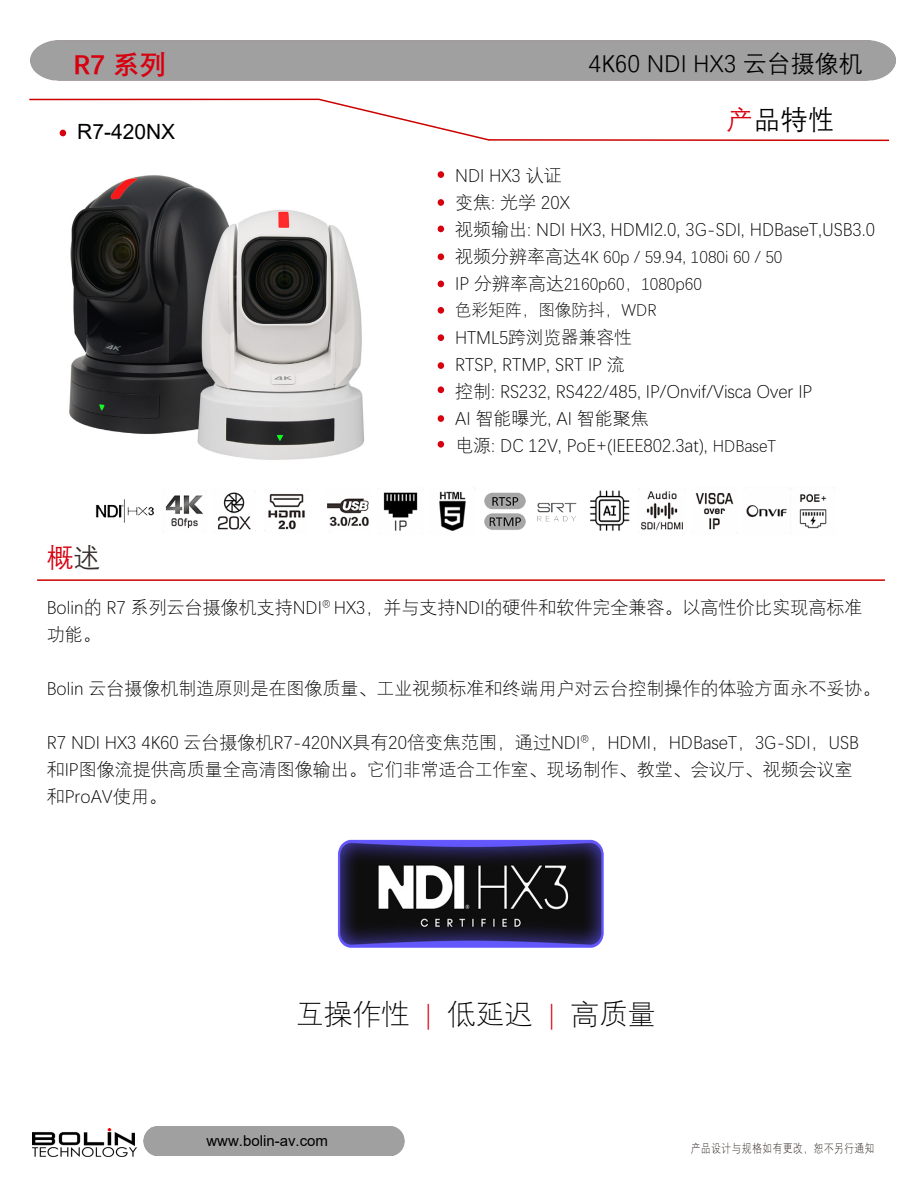
<style>
.page{position:relative;width:918px;height:1188px;background:#fff}
.page>*{position:absolute;margin:0;border:0;box-sizing:border-box;transform-origin:0 0}
.t1{font:300 28.5px "Deng Xian";color:#000}
.t2{font:700 27px "Deng Xian";color:#d7000f}
.t3{font:27px "Deng Xian";color:#000}
.t4{font:27px "Deng Xian";color:#d7000f}
.t5{font:24px "Deng Xian";color:#000}
.t6{font:21px "Arial";color:#000}
.t7{font:300 18px/27px "Deng Xian";color:#000}
.t8{font:300 16.5px/26.4px "Deng Xian";color:#000}
.t9{font:15px "Arial";color:#000}
.t10{font:300 12px "Deng Xian";letter-spacing:.07em;color:#231916;scale:.8 1}
.s1{color:#d7000f}
.s2{color:#352e2d}
.s3{font-size:18px}
.s4{font-size:16.5px}
</style>
<div class="page">
<img style="left:69px;top:175px;width:296px;height:285px">
<div style="left:143px;top:1127px;width:261px;height:28px;background:#a0a0a0"></div>
<img style="left:33px;top:1148px;width:104px;height:9px">
<img style="left:33px;top:1128px;width:102px;height:17px">
<hr style="left:37px;top:579px;width:848px;height:2px;background:#c00">
<div style="left:438px;top:171px;width:6px;height:7px;background:#d7000f;border-radius:50%"></div>
<div style="left:438px;top:199px;width:6px;height:7px;background:#d7000f;border-radius:50%"></div>
<svg style="left:438px;top:226px;width:6px;height:6px"></svg>
<div style="left:438px;top:253px;width:6px;height:7px;background:#d7000f;border-radius:50%"></div>
<svg style="left:438px;top:281px;width:6px;height:6px"></svg>
<div style="left:438px;top:307px;width:6px;height:7px;background:#d7000f;border-radius:50%"></div>
<div style="left:438px;top:334px;width:6px;height:7px;background:#d7000f;border-radius:50%"></div>
<div style="left:438px;top:362px;width:6px;height:7px;background:#d7000f;border-radius:50%"></div>
<div style="left:438px;top:386px;width:6px;height:7px;background:#d7000f;border-radius:50%"></div>
<svg style="left:29px;top:98px;width:860px;height:44px"></svg>
<img style="left:337px;top:839px;width:267px;height:109px">
<img style="left:746px;top:487px;width:88px;height:42px">
<img style="left:484px;top:492px;width:42px;height:38px">
<img style="left:537px;top:502px;width:40px;height:20px">
<img style="left:429px;top:489px;width:47px;height:44px">
<img style="left:639px;top:488px;width:46px;height:46px">
<img style="left:590px;top:490px;width:40px;height:41px">
<img style="left:695px;top:492px;width:39px;height:38px">
<img style="left:377px;top:488px;width:41px;height:45px">
<img style="left:165px;top:495px;width:40px;height:38px">
<img style="left:218px;top:491px;width:38px;height:40px">
<img style="left:264px;top:489px;width:43px;height:42px">
<img style="left:327px;top:498px;width:42px;height:29px">
<img style="left:96px;top:499px;width:58px;height:24px">
<div style="left:438px;top:415px;width:6px;height:7px;background:#d7000f;border-radius:50%"></div>
<div style="left:438px;top:441px;width:6px;height:7px;background:#d7000f;border-radius:50%"></div>
<h2 class="t2" style="left:73px;top:46px;width:95px">R7 系列</h2>
<h3 class="t5" style="left:589px;top:48px;width:275px">4K60 NDI HX3 云台摄像机</h3>
<h2 class="t3" style="left:727px;top:103px;width:110px"><span class="s1">产</span>品特性</h2>
<p class="t6" style="left:77px;top:117px;width:100px">R7-420NX</p>
<h2 class="t4" style="left:46px;top:540px;width:55px">概<span class="s2">述</span></h2>
<p class="t7" style="left:455px;top:161px;width:421px">NDI HX3 认证<br>变焦: 光学 20X<br>视频输出: NDI HX3, HDMI2.0, 3G-SDI, HDBaseT,USB3.0</p>
<p class="t8" style="left:455px;top:243px;width:329px"><span class="s3">视频分辨率高达</span>4K 60p / 59.94, 1080i 60 / 50<br><span class="s3">IP 分辨率高达</span>2160p60，1080p60<br>色彩矩阵，图像防抖，WDR</p>
<p class="t7" style="left:455px;top:323px;width:358px">HTML5跨浏览器兼容性<br>RTSP, RTMP, SRT IP 流<br>控制: RS232, RS422/485, IP/Onvif/Visca Over IP<br>AI 智能曝光, AI 智能聚焦<br>电源: DC 12V, PoE+(IEEE802.3at), <span class="s4">HDBaseT</span></p>
<p class="t7" style="left:47px;top:593px;width:817px">Bolin的 R7 系列云台摄像机支持NDI<sup>®</sup> HX3，并与支持NDI的硬件和软件完全兼容。以高性价比实现高标准功能。</p>
<p class="t7" style="left:47px;top:674px;width:835px">Bolin 云台摄像机制造原则是在图像质量、工业视频标准和终端用户对云台控制操作的体验方面永不妥协。</p>
<p class="t7" style="left:47px;top:728px;width:814px">R7 NDI HX3 4K60 云台摄像机R7-420NX具有20倍变焦范围，通过NDI<sup>®</sup>，HDMI，HDBaseT，3G-SDI，USB和IP图像流提供高质量全高清图像输出。它们非常适合工作室、现场制作、教堂、会议厅、视频会议室和ProAV使用。</p>
<h1 class="t1" style="left:296px;top:996px;width:362px">互操作性 <span class="s1">|</span> 低延迟 <span class="s1">|</span> 高质量</h1>
<p class="t9" style="left:206px;top:1130px;width:123px">www.bolin-av.com</p>
<p class="t10" style="left:691px;top:1141px;width:231px">产品设计与规格如有更改，恕不另行通知</p>
</div>
